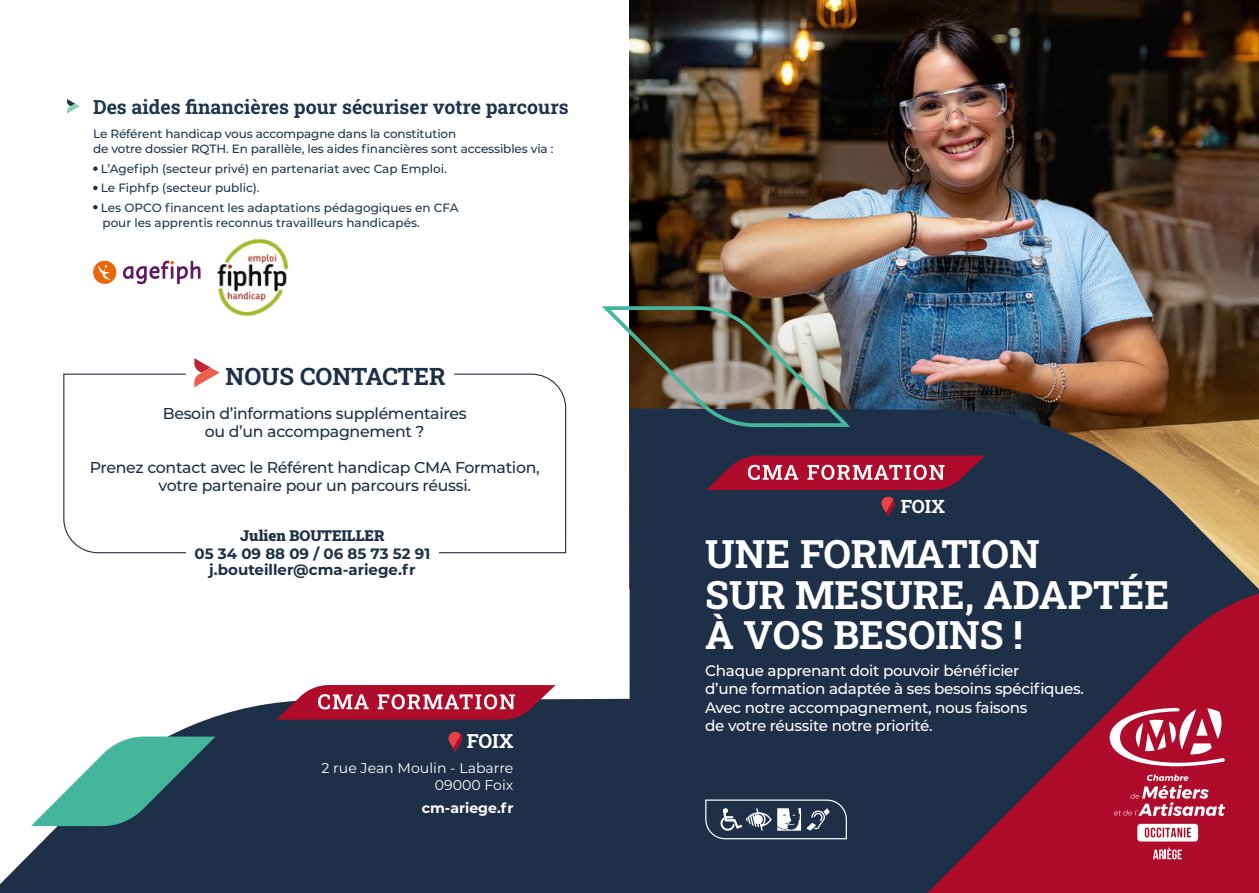
<style>
.page{position:relative;width:1259px;height:893px;background:#fff}
.page>*{position:absolute;margin:0;border:0;box-sizing:border-box;transform-origin:0 0}
.t1{font:700 39px "Roboto Slab";color:#fff}
.t2{font:700 24px "Roboto Slab";color:#1e2f48}
.t3{font:700 19.5px "Roboto Slab";color:#1e3550}
.t4{font:700 19.5px "Roboto Slab";color:#fff}
.t5{font:700 18.45px "Roboto Slab";color:#fff}
.t6{font:500 15.75px "Montserrat";letter-spacing:-.02em;color:#1e2f48}
.t7{font:500 15.15px/18.6px "Montserrat";letter-spacing:-.02em;color:#fff}
.t8{font:700 15px "Montserrat";color:#1e2f48}
.t9{font:900 15px "Roboto Slab";color:#1e2f48}
.t10{font:14.1px "Montserrat";color:#fff}
.t11{font:700 14.1px "Montserrat";color:#fff}
.t12{font:500 12px/15px "Montserrat";letter-spacing:-.005em;color:#1e3550}
</style>
<div class="page">
<img style="left:629px;top:0;width:630px;height:408px">
<svg style="left:629px;top:408px;width:630px;height:485px;background:#2c3748"></svg>
<svg style="left:601px;top:306px;width:249px;height:121px;background:#7b7a6f"></svg>
<svg style="left:893px;top:584px;width:366px;height:309px;background:#5a203c"></svg>
<svg style="left:1137px;top:824px;width:61px;height:17px"></svg>
<svg style="left:1114px;top:774px;width:111px;height:42px;background:#c1425b"></svg>
<svg style="left:1109px;top:708px;width:116px;height:58px"></svg>
<svg style="left:1153px;top:848px;width:28px;height:11px"></svg>
<svg style="left:704px;top:799px;width:143px;height:41px;background:#4d5a6e"></svg>
<svg style="left:63px;top:373px;width:504px;height:181px"></svg>
<svg style="left:194px;top:358px;width:26px;height:29px"></svg>
<svg style="left:211px;top:515px;width:208px;height:10px"></svg>
<div style="left:186px;top:525px;width:252px;height:50px;background:#fff"></div>
<svg style="left:0;top:699px;width:634px;height:194px;background:#39485e"></svg>
<svg style="left:31px;top:736px;width:184px;height:90px"></svg>
<svg style="left:448px;top:732px;width:14px;height:19px"></svg>
<svg style="left:706px;top:456px;width:279px;height:34px;background:#a52e49"></svg>
<svg style="left:881px;top:497px;width:13px;height:20px"></svg>
<svg style="left:93px;top:166px;width:5px;height:5px"></svg>
<svg style="left:93px;top:186px;width:5px;height:4px"></svg>
<svg style="left:93px;top:205px;width:5px;height:4px"></svg>
<svg style="left:67px;top:99px;width:13px;height:15px"></svg>
<svg style="left:123px;top:261px;width:77px;height:23px"></svg>
<div style="left:93px;top:261px;width:23px;height:23px;background:#ec6608;border-radius:50%"></div>
<svg style="left:98px;top:265px;width:13px;height:15px"></svg>
<img style="left:217px;top:238px;width:72px;height:78px">
<svg style="left:276px;top:685px;width:279px;height:35px;background:#b13b54"></svg>
<p class="t3" style="left:93px;top:93px;width:477px">Des aides financières pour sécuriser votre parcours</p>
<p class="t12" style="left:93px;top:126px;width:462px">Le Référent handicap vous accompagne dans la constitution<br>de votre dossier RQTH. En parallèle, les aides financières sont accessibles via :</p>
<p class="t12" style="left:101px;top:161px;width:347px">L’Agefiph (secteur privé) en partenariat avec Cap Emploi.</p>
<p class="t12" style="left:101px;top:180px;width:160px">Le Fiphfp (secteur public).</p>
<p class="t12" style="left:101px;top:199px;width:359px">Les OPCO financent les adaptations pédagogiques en CFA</p>
<p class="t12" style="left:102px;top:214px;width:319px">pour les apprentis reconnus travailleurs handicapés.</p>
<p class="t2" style="left:225px;top:360px;width:222px">NOUS CONTACTER</p>
<p class="t6" style="left:163px;top:402px;width:305px">Besoin d’informations supplémentaires</p>
<p class="t6" style="left:205px;top:420px;width:221px">ou d’un accompagnement ?</p>
<p class="t6" style="left:90px;top:456px;width:451px">Prenez contact avec le Référent handicap CMA Formation,</p>
<p class="t6" style="left:158px;top:474px;width:314px">votre partenaire pour un parcours réussi.</p>
<p class="t9" style="left:240px;top:525px;width:146px">Julien BOUTEILLER</p>
<p class="t8" style="left:194px;top:542px;width:237px">05 34 09 88 09 / 06 85 73 52 91</p>
<p class="t8" style="left:209px;top:559px;width:208px">j.bouteiller@cma-ariege.fr</p>
<p class="t4" style="left:467px;top:728px;width:48px">FOIX</p>
<p class="t10" style="left:321px;top:758px;width:193px">2 rue Jean Moulin - Labarre</p>
<p class="t10" style="left:435px;top:775px;width:80px">09000 Foix</p>
<p class="t11" style="left:422px;top:798px;width:93px">cm-ariege.fr</p>
<p class="t5" style="left:901px;top:493px;width:46px">FOIX</p>
<p class="t1" style="left:705px;top:527px;width:336px">UNE FORMATION</p>
<p class="t1" style="left:705px;top:568px;width:466px">SUR MESURE, ADAPTÉE</p>
<p class="t1" style="left:705px;top:608px;width:319px">À VOS BESOINS !</p>
<p class="t7" style="left:705px;top:660px;width:380px">Chaque apprenant doit pouvoir bénéficier<br>d’une formation adaptée à ses besoins spécifiques.<br>Avec notre accompagnement, nous faisons<br>de votre réussite notre priorité.</p>
</div>
